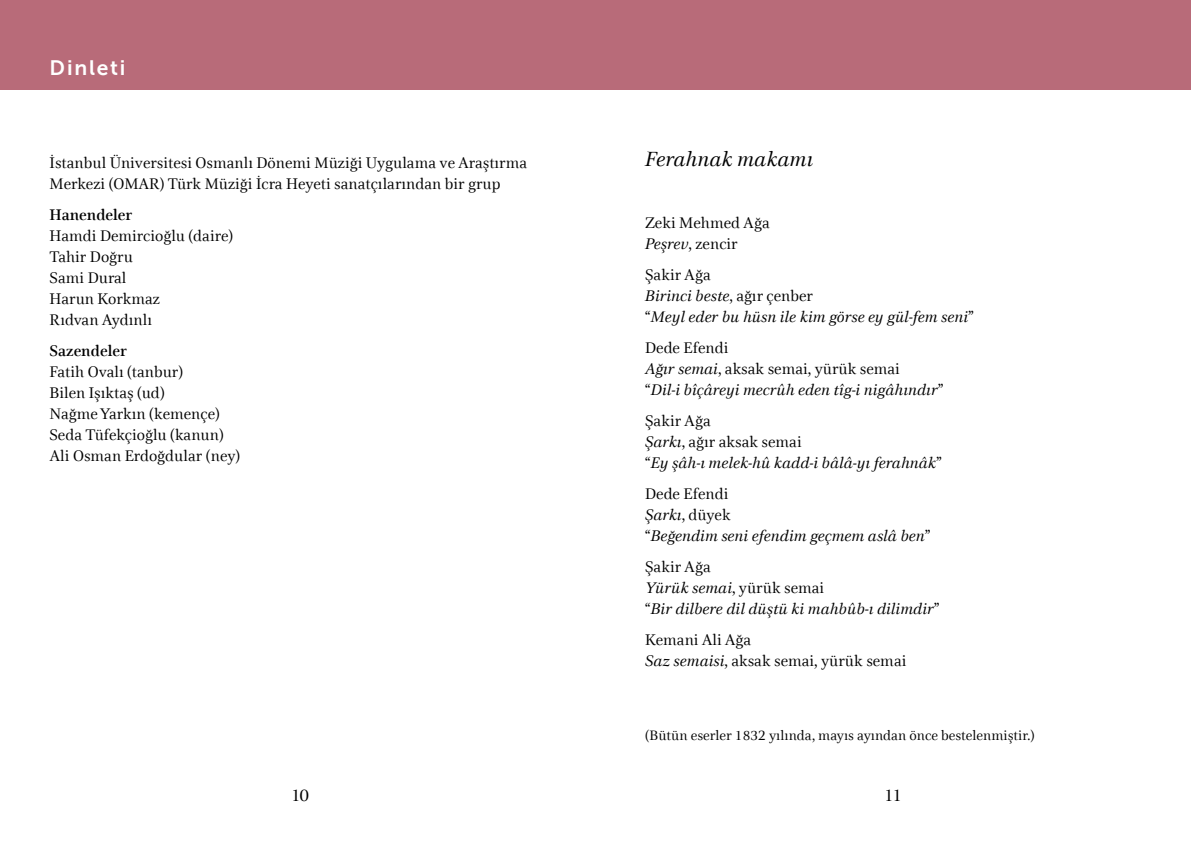
<style>
.page{position:relative;width:1191px;height:844px;background:#fff}
.page>*{position:absolute;margin:0;border:0;box-sizing:border-box;transform-origin:0 0}
.t1{font:21px "Civita Italic EP";color:#000}
.t2{font:21px "Museo Sans E 700";letter-spacing:.08em;color:#fff}
.t3{font:17.5px "Civita Regular EP";color:#000}
.t4{font:15.75px/21px "Civita Regular EP";color:#000}
.t5{font:15.75px/21px "Civita Italic EP";color:#000}
.t6{font:15.75px "Civita Medium EP";color:#000}
.t7{font:14px "Civita Regular EP";color:#000}
.s1{font-family:"Civita Italic EP"}
.s2{font-family:"Civita Regular EP"}
</style>
<div class="page">
<div style="left:0;top:0;width:1191px;height:89px;background:#b86b79"></div>
<h1 class="t2" style="left:50px;top:56px;width:77px">Dinleti</h1>
<p class="t4" style="left:50px;top:152px;width:479px">İstanbul Üniversitesi Osmanlı Dönemi Müziği Uygulama ve Araştırma<br>Merkezi (OMAR) Türk Müziği İcra Heyeti sanatçılarından bir grup</p>
<p class="t6" style="left:50px;top:204px;width:84px">Hanendeler</p>
<p class="t4" style="left:50px;top:225px;width:185px">Hamdi Demircioğlu (daire)<br>Tahir Doğru<br>Sami Dural<br>Harun Korkmaz<br>Rıdvan Aydınlı</p>
<p class="t6" style="left:50px;top:340px;width:79px">Sazendeler</p>
<p class="t4" style="left:50px;top:361px;width:192px">Fatih Ovalı (tanbur)<br>Bilen Işıktaş (ud)<br>Nağme Yarkın (kemençe)<br>Seda Tüfekçioğlu (kanun)<br>Ali Osman Erdoğdular (ney)</p>
<h1 class="t1" style="left:645px;top:145px;width:169px">Ferahnak makamı</h1>
<p class="t4" style="left:645px;top:212px;width:126px">Zeki Mehmed Ağa<br><span class="s1">Peşrev</span>, zencir</p>
<p class="t4" style="left:645px;top:264px;width:67px">Şakir Ağa</p>
<p class="t5" style="left:645px;top:284px;width:330px">Birinci beste<span class="s2">, ağır çenber<br>“</span>Meyl eder bu hüsn ile kim görse ey gül-fem seni<span class="s2">”</span></p>
<p class="t4" style="left:645px;top:336px;width:256px">Dede Efendi<br><span class="s1">Ağır semai</span>, aksak semai, yürük semai</p>
<p class="t5" style="left:645px;top:378px;width:300px"><span class="s2">“</span>Dil-i bîçâreyi mecrûh eden tîg-i nigâhındır<span class="s2">”</span></p>
<p class="t4" style="left:645px;top:409px;width:158px">Şakir Ağa<br><span class="s1">Şarkı</span>, ağır aksak semai</p>
<p class="t5" style="left:645px;top:451px;width:298px"><span class="s2">“</span>Ey şâh-ı melek-hû kadd-i bâlâ-yı ferahnâk<span class="s2">”</span></p>
<p class="t4" style="left:645px;top:482px;width:87px">Dede Efendi<br><span class="s1">Şarkı</span>, düyek</p>
<p class="t5" style="left:645px;top:524px;width:287px"><span class="s2">“</span>Beğendim seni efendim geçmem aslâ ben<span class="s2">”</span></p>
<p class="t4" style="left:645px;top:555px;width:181px">Şakir Ağa<br><span class="s1">Yürük semai</span>, yürük semai</p>
<p class="t5" style="left:645px;top:597px;width:296px"><span class="s2">“</span>Bir dilbere dil düştü ki mahbûb-ı dilimdir<span class="s2">”</span></p>
<p class="t4" style="left:645px;top:628px;width:263px">Kemani Ali Ağa<br><span class="s1">Saz semaisi</span>, aksak semai, yürük semai</p>
<p class="t7" style="left:645px;top:725px;width:391px">(Bütün eserler 1832 yılında, mayıs ayından önce bestelenmiştir.)</p>
<p class="t3" style="left:291px;top:783px;width:20px">10</p>
<p class="t3" style="left:884px;top:783px;width:20px">11</p>
</div>
